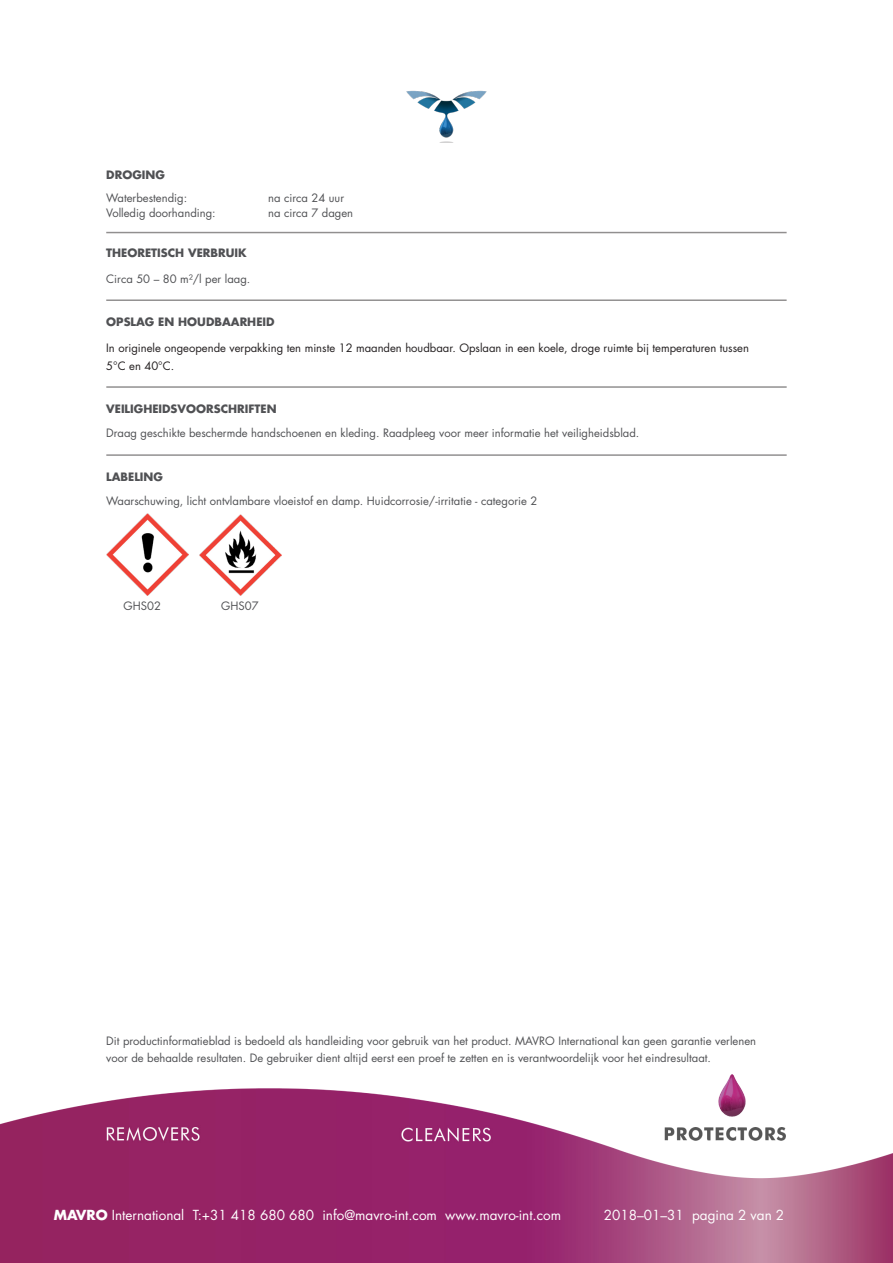
<style>
.page{position:relative;width:893px;height:1263px;background:#fff}
.page>*{position:absolute;margin:0;border:0;box-sizing:border-box;transform-origin:0 0}
.t1{font:13.5px "Futura Std";color:#fff}
.t2{font:11.25px "Futura Std";color:#505154}
.t3{font:11.25px "Futura Std";color:#231f20}
.t4{font:700 11.25px "Futura Std";color:#505154}
.s1{font-weight:700}
</style>
<div class="page">
<img style="left:0;top:1074px;width:893px;height:189px">
<img style="left:406px;top:90px;width:81px;height:52px">
<hr style="left:106px;top:232px;width:681px;height:1px;background:#231f20">
<hr style="left:106px;top:299px;width:681px;height:2px;background:#231f20">
<hr style="left:106px;top:386px;width:681px;height:2px;background:#231f20">
<img style="left:106px;top:514px;width:82px;height:82px">
<img style="left:200px;top:514px;width:81px;height:82px">
<hr style="left:106px;top:454px;width:681px;height:2px;background:#231f20">
<p class="t4" style="left:106px;top:168px;width:60px">DROGING</p>
<p class="t2" style="left:106px;top:191px;width:82px">Waterbestendig:</p>
<p class="t2" style="left:268px;top:191px;width:77px">na circa 24 uur</p>
<p class="t2" style="left:106px;top:206px;width:111px">Volledig doorhanding:</p>
<p class="t2" style="left:268px;top:206px;width:86px">na circa 7 dagen</p>
<p class="t4" style="left:106px;top:246px;width:142px">THEORETISCH VERBRUIK</p>
<p class="t2" style="left:106px;top:272px;width:146px">Circa 50 – 80 m²/l per laag.</p>
<p class="t4" style="left:106px;top:315px;width:170px">OPSLAG EN HOUDBAARHEID</p>
<p class="t3" style="left:106px;top:341px;width:644px">In originele ongeopende verpakking ten minste 12 maanden houdbaar. Opslaan in een koele, droge ruimte bij temperaturen tussen</p>
<p class="t3" style="left:106px;top:359px;width:70px">5°C en 40°C.</p>
<p class="t4" style="left:106px;top:402px;width:172px">VEILIGHEIDSVOORSCHRIFTEN</p>
<p class="t2" style="left:106px;top:426px;width:535px">Draag geschikte beschermde handschoenen en kleding. Raadpleeg voor meer informatie het veiligheidsblad.</p>
<p class="t4" style="left:106px;top:469px;width:58px">LABELING</p>
<p class="t2" style="left:106px;top:494px;width:433px">Waarschuwing, licht ontvlambare vloeistof en damp. Huidcorrosie/-irritatie - categorie 2</p>
<p class="t2" style="left:124px;top:599px;width:39px">GHS02</p>
<p class="t2" style="left:221px;top:599px;width:39px">GHS07</p>
<p class="t2" style="left:106px;top:1034px;width:651px">Dit productinformatieblad is bedoeld als handleiding voor gebruik van het product. MAVRO International kan geen garantie verlenen</p>
<p class="t2" style="left:106px;top:1051px;width:606px">voor de behaalde resultaten. De gebruiker dient altijd eerst een proef te zetten en is verantwoordelijk voor het eindresultaat.</p>
<p class="t1" style="left:54px;top:1207px;width:509px"><span class="s1">MAVRO</span> International T:+31 418 680 680 info@mavro-int.com www.mavro-int.com</p>
<p class="t1" style="left:604px;top:1207px;width:182px">2018–01–31 pagina 2 van 2</p>
</div>
